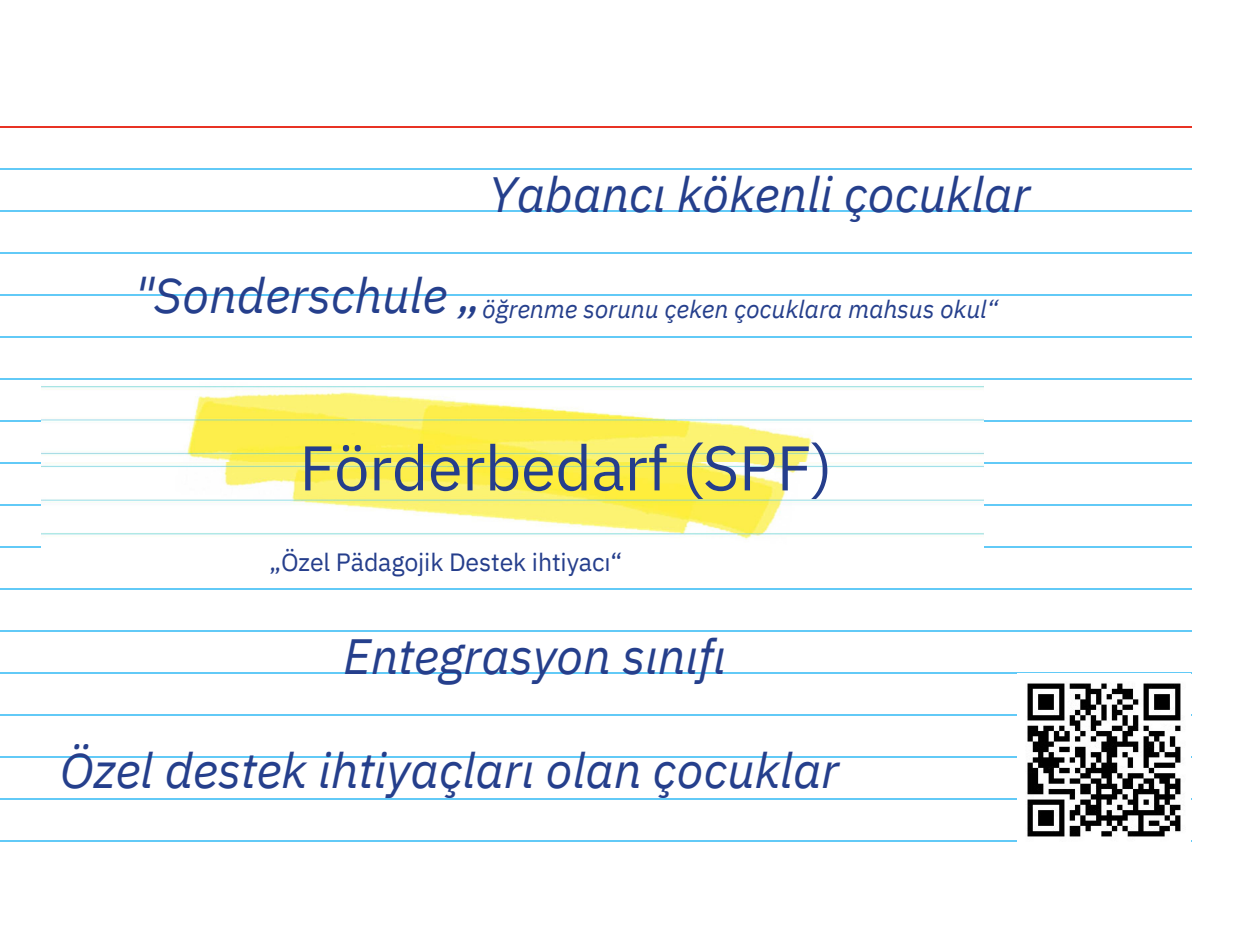
<style>
.page{position:relative;width:1250px;height:943px;background:#fff}
.page>*{position:absolute;margin:0;border:0;box-sizing:border-box;transform-origin:0 0}
.t1{font:63px "IBM Plex Sans";letter-spacing:-.005em;color:#253e8c}
.t2{font:italic 49.35px "IBM Plex Sans";letter-spacing:-.005em;color:#253f8c}
.t3{font:italic 24.85px "IBM Plex Sans";letter-spacing:-.005em;color:#253f8c}
.t4{font:24.85px "IBM Plex Sans";letter-spacing:-.005em;color:#253e8c}
</style>
<div class="page">
<hr style="left:0;top:126px;width:1191px;height:2px;background:#e83324">
<hr style="left:0;top:168px;width:1191px;height:2px;background:#62caf7">
<hr style="left:0;top:210px;width:1191px;height:2px;background:#62caf7">
<hr style="left:0;top:252px;width:1191px;height:2px;background:#62caf7">
<hr style="left:0;top:294px;width:1191px;height:2px;background:#62caf7">
<hr style="left:0;top:336px;width:1191px;height:2px;background:#62caf7">
<hr style="left:0;top:378px;width:1191px;height:1px;background:#62caf7">
<hr style="left:0;top:420px;width:1191px;height:1px;background:#62caf7">
<hr style="left:0;top:462px;width:1191px;height:1px;background:#62caf7">
<hr style="left:0;top:504px;width:1191px;height:1px;background:#62caf7">
<hr style="left:0;top:546px;width:1191px;height:1px;background:#62caf7">
<hr style="left:0;top:588px;width:1191px;height:1px;background:#62caf7">
<hr style="left:0;top:630px;width:1191px;height:2px;background:#62caf7">
<hr style="left:0;top:672px;width:1191px;height:1px;background:#62caf7">
<hr style="left:0;top:714px;width:1191px;height:1px;background:#62caf7">
<hr style="left:0;top:756px;width:1191px;height:1px;background:#62caf7">
<hr style="left:0;top:798px;width:1191px;height:2px;background:#62caf7">
<hr style="left:0;top:840px;width:1191px;height:2px;background:#62caf7">
<img style="left:1017px;top:683px;width:173px;height:159px">
<img style="left:41px;top:386px;width:942px;height:76px">
<img style="left:41px;top:462px;width:942px;height:85px">
<p class="t2" style="left:488px;top:161px;width:543px">Yabancı kökenli çocuklar</p>
<p class="t2" style="left:134px;top:262px;width:349px">"Sonderschule „</p>
<p class="t3" style="left:482px;top:292px;width:517px">öğrenme sorunu çeken çocuklara mahsus okul“</p>
<p class="t1" style="left:299px;top:426px;width:535px">Förderbedarf (SPF)</p>
<p class="t4" style="left:269px;top:545px;width:354px">„Özel Pädagojik Destek ihtiyacı“</p>
<p class="t2" style="left:343px;top:623px;width:384px">Entegrasyon sınıfı</p>
<p class="t2" style="left:60px;top:736px;width:780px">Özel destek ihtiyaçları olan çocuklar</p>
</div>
